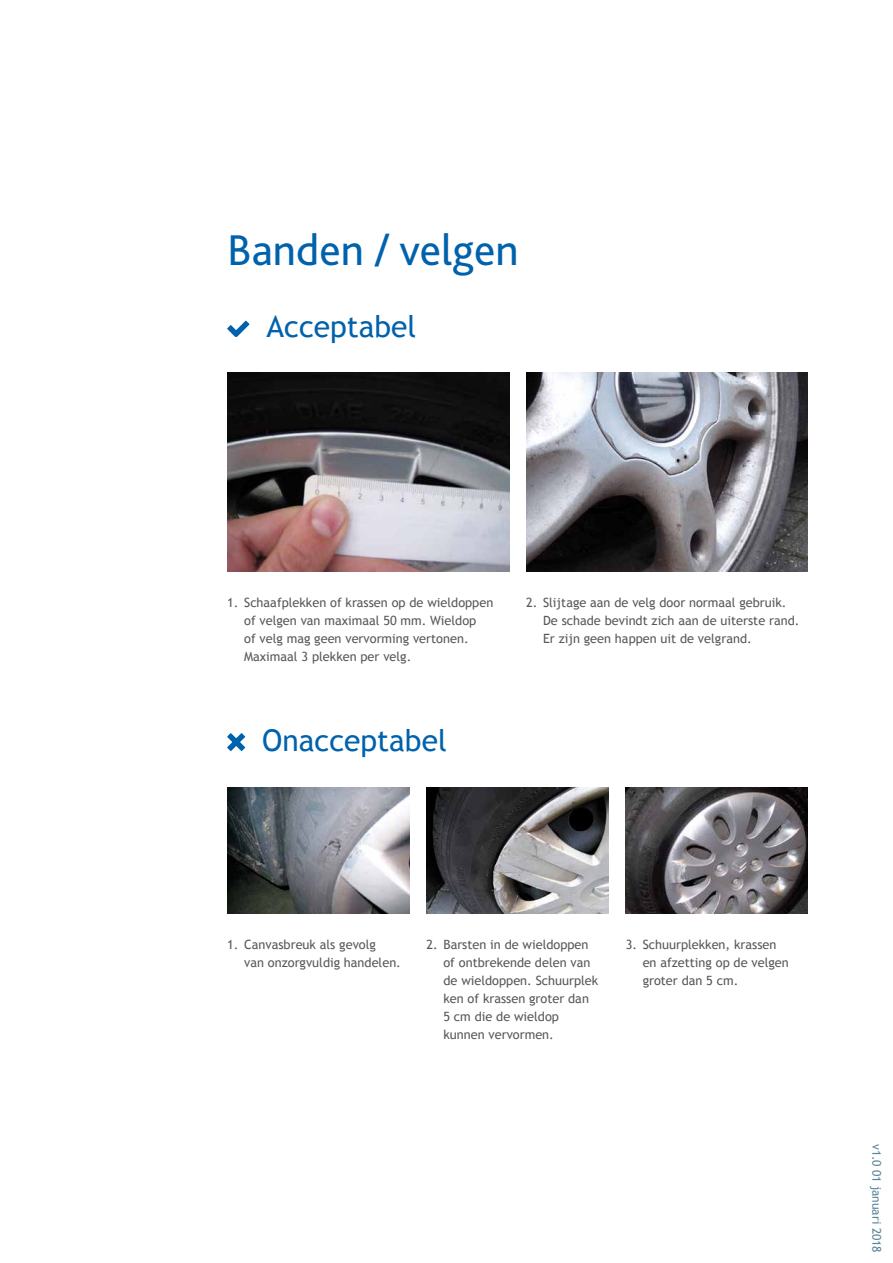
<style>
.page{position:relative;width:893px;height:1263px;background:#fff}
.page>*{position:absolute;margin:0;border:0;box-sizing:border-box;transform-origin:0 0}
.t1{font:45px "Bliss 2";color:#0062ac}
.t2{font:30px "Trebuchet MS";color:#0062ac}
.t3{font:12.75px/18px "Trebuchet MS";color:#58585a}
.t4{font:12px "Trebuchet MS";letter-spacing:-.005em;color:#5a8497}
</style>
<div class="page">
<img style="left:227px;top:373px;width:282px;height:198px">
<img style="left:526px;top:373px;width:282px;height:198px">
<svg style="left:227px;top:320px;width:23px;height:17px"></svg>
<img style="left:227px;top:787px;width:182px;height:126px">
<img style="left:426px;top:787px;width:183px;height:126px">
<img style="left:626px;top:787px;width:182px;height:126px">
<svg style="left:227px;top:733px;width:18px;height:18px"></svg>
<h1 class="t1" style="left:227px;top:222px;width:293px">Banden / velgen</h1>
<h2 class="t2" style="left:266px;top:309px;width:152px">Acceptabel</h2>
<p class="t3" style="left:244px;top:594px;width:251px;text-indent:-17px">1. Schaafplekken of krassen op de wieldoppen of velgen van maximaal 50 mm. Wieldop<br>of velg mag geen vervorming vertonen.<br>Maximaal 3 plekken per velg.</p>
<p class="t3" style="left:543px;top:594px;width:258px;text-indent:-17px">2. Slijtage aan de velg door normaal gebruik.<br>De schade bevindt zich aan de uiterste rand.<br>Er zijn geen happen uit de velgrand.</p>
<h2 class="t2" style="left:262px;top:723px;width:186px">Onacceptabel</h2>
<p class="t3" style="left:244px;top:936px;width:158px;text-indent:-17px">1. Canvasbreuk als gevolg<br>van onzorgvuldig handelen.</p>
<p class="t3" style="left:443px;top:936px;width:156px;text-indent:-17px">2. Barsten in de wieldoppen of ontbrekende delen van de wieldoppen. Schuurplek ken of krassen groter dan<br>5 cm die de wieldop kunnen vervormen.</p>
<p class="t3" style="left:643px;top:936px;width:148px;text-indent:-17px">3. Schuurplekken, krassen en afzetting op de velgen groter dan 5 cm.</p>
<p class="t4" style="left:884px;top:1144px;width:110px;rotate:90deg">v1.0 01 januari 2018</p>
</div>
